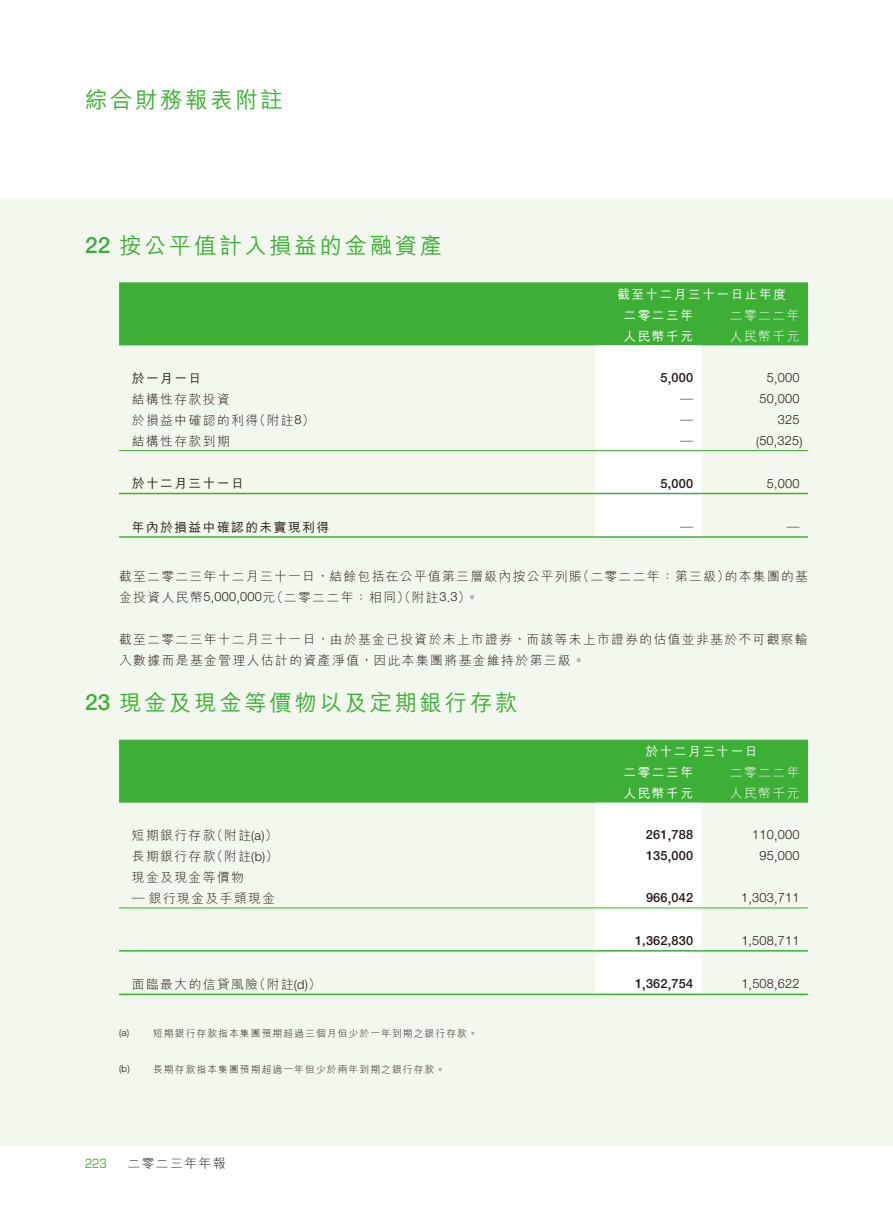
<style>
.page{position:relative;width:893px;height:1212px;background:#fff}
.page>*{position:absolute;margin:0;border:0;box-sizing:border-box;transform-origin:0 0}
.t1{font:500 22.5px "M Hei HK";letter-spacing:.115em;color:#3eaf36}
.t2{font:300 12.75px/21px "M Hei HK";letter-spacing:.115em;color:#231916}
.t3{font:300 12.75px "Helvetica Neue 45";letter-spacing:.015em;color:#231916}
.t4{font:500 12.75px "Helvetica Neue 65";letter-spacing:.015em;color:#231916}
.t5{font:500 12.75px "M Hei HK";letter-spacing:.115em;color:#fff}
.t6{font:500 12.75px "M Hei HK";letter-spacing:.115em;color:#231916}
.t7{font:300 12.75px "M Hei HK";letter-spacing:.115em;color:#fff}
.t8{font:condensed 12.75px "Eurostile";color:#3eaf36}
.t9{font:300 9.75px "M Hei HK";letter-spacing:.115em;color:#231916}
.t10{font:300 9.75px "Helvetica Neue 45";color:#231916}
.s1{font-family:"Helvetica Neue 65"}
.s2{font-family:"Helvetica Neue 45"}
.s3{font-family:"M Hei HK"}
</style>
<div class="page">
<div style="left:0;top:200px;width:893px;height:946px;background:#f2f8ed"></div>
<div style="left:119px;top:282px;width:689px;height:63px;background:#3eaf36"></div>
<div style="left:595px;top:345px;width:107px;height:191px;background:#fff"></div>
<hr style="left:119px;top:450px;width:476px;height:1px;background:#3eaf36">
<hr style="left:595px;top:450px;width:107px;height:1px;background:#3eaf36">
<hr style="left:702px;top:450px;width:106px;height:1px;background:#3eaf36">
<hr style="left:119px;top:493px;width:476px;height:1px;background:#3eaf36">
<hr style="left:595px;top:493px;width:107px;height:1px;background:#3eaf36">
<hr style="left:702px;top:493px;width:106px;height:1px;background:#3eaf36">
<hr style="left:119px;top:536px;width:476px;height:2px;background:#3eaf36">
<hr style="left:595px;top:536px;width:107px;height:2px;background:#3eaf36">
<hr style="left:702px;top:536px;width:106px;height:2px;background:#3eaf36">
<div style="left:119px;top:740px;width:689px;height:63px;background:#3eaf36"></div>
<div style="left:595px;top:803px;width:107px;height:190px;background:#fff"></div>
<hr style="left:119px;top:908px;width:476px;height:1px;background:#3eaf36">
<hr style="left:595px;top:908px;width:107px;height:1px;background:#3eaf36">
<hr style="left:702px;top:908px;width:106px;height:1px;background:#3eaf36">
<hr style="left:119px;top:950px;width:476px;height:1px;background:#3eaf36">
<hr style="left:595px;top:950px;width:107px;height:1px;background:#3eaf36">
<hr style="left:702px;top:950px;width:106px;height:1px;background:#3eaf36">
<hr style="left:119px;top:993px;width:476px;height:2px;background:#3eaf36">
<hr style="left:595px;top:993px;width:107px;height:2px;background:#3eaf36">
<hr style="left:702px;top:993px;width:106px;height:2px;background:#3eaf36">
<h1 class="t1" style="left:85px;top:84px;width:199px">綜合財務報表附註</h1>
<h1 class="t1" style="left:85px;top:229px;width:359px"><span class="s1">22</span> 按公平值計入損益的金融資產</h1>
<p class="t5" style="left:617px;top:285px;width:170px">截至十二月三十一日止年度</p>
<p class="t7" style="left:730px;top:309px;width:71px">二零二二年</p>
<p class="t5" style="left:624px;top:306px;width:71px">二零二三年</p>
<p class="t5" style="left:624px;top:327px;width:71px">人民幣千元</p>
<p class="t7" style="left:730px;top:330px;width:71px">人民幣千元</p>
<p class="t6" style="left:132px;top:369px;width:71px">於一月一日</p>
<p class="t4" style="left:660px;top:370px;width:34px">5,000</p>
<p class="t3" style="left:767px;top:370px;width:34px">5,000</p>
<p class="t2" style="left:132px;top:388px;width:99px">結構性存款投資</p>
<p class="t6" style="left:680px;top:390px;width:14px">—</p>
<p class="t3" style="left:759px;top:391px;width:41px">50,000</p>
<p class="t2" style="left:253px;top:409px;width:63px">（附註 (<span class="s2">8</span></p>
<p class="t2" style="left:132px;top:409px;width:128px">於損益中確認的利得</p>
<p class="t6" style="left:680px;top:411px;width:14px">—</p>
<p class="t3" style="left:778px;top:412px;width:23px">325</p>
<p class="t2" style="left:132px;top:430px;width:99px">結構性存款到期</p>
<p class="t6" style="left:680px;top:432px;width:14px">—</p>
<p class="t3" style="left:756px;top:433px;width:48px">)50,325(</p>
<p class="t6" style="left:132px;top:474px;width:114px">於十二月三十一日</p>
<p class="t4" style="left:660px;top:475px;width:34px">5,000</p>
<p class="t3" style="left:767px;top:475px;width:34px">5,000</p>
<p class="t6" style="left:132px;top:518px;width:199px">年內於損益中確認的未實現利得</p>
<p class="t6" style="left:680px;top:518px;width:14px">—</p>
<p class="t2" style="left:787px;top:516px;width:14px">—</p>
<p class="t2" style="left:577px;top:565px;width:154px">（二零二二年：第三級）</p>
<p class="t2" style="left:466px;top:565px;width:117px;text-indent:-347px">截至二零二三年十二月三十一日，結餘包括在公平值第三層級內按公平列賬。</p>
<p class="t2" style="left:725px;top:565px;width:85px">的本集團的基</p>
<p class="t2" style="left:270px;top:586px;width:202px">（二零二二年：相同）（附註<span class="s2">3.3</span>(</p>
<p class="t3" style="left:119px;top:589px;width:158px"><span class="s3">金投資人民幣</span>5,000,000<span class="s3">元</span></p>
<p class="t2" style="left:119px;top:628px;width:690px">截至二零二三年十二月三十一日，由於基金已投資於未上市證券，而該等未上市證券的估值並非基於不可觀察輸入數據而是基金管理人估計的資產淨值，因此本集團將基金維持於第三級。</p>
<h1 class="t1" style="left:85px;top:687px;width:434px"><span class="s1">23</span> 現金及現金等價物以及定期銀行存款</h1>
<p class="t5" style="left:645px;top:742px;width:114px">於十二月三十一日</p>
<p class="t7" style="left:730px;top:766px;width:71px">二零二二年</p>
<p class="t5" style="left:624px;top:763px;width:71px">二零二三年</p>
<p class="t2" style="left:211px;top:825px;width:68px">（附註 (<span class="s2">(a(</span></p>
<p class="t2" style="left:132px;top:825px;width:85px">短期銀行存款</p>
<p class="t2" style="left:211px;top:846px;width:69px">（附註 (<span class="s2">(b(</span></p>
<p class="t2" style="left:132px;top:846px;width:114px">長期銀行存款<br>現金及現金等價物</p>
<p class="t2" style="left:132px;top:888px;width:145px">— 銀行現金及手頭現金</p>
<p class="t2" style="left:132px;top:973px;width:128px">面臨最大的信貸風險</p>
<p class="t9" style="left:153px;top:1028px;width:326px">短期銀行存款指本集團預期超過三個月但少於一年到期之銀行存款。</p>
<p class="t2" style="left:253px;top:973px;width:69px">（附註 (<span class="s2">(d(</span></p>
<p class="t10" style="left:119px;top:1027px;width:12px">a( )</p>
<p class="t10" style="left:119px;top:1063px;width:12px">b( )</p>
<p class="t9" style="left:153px;top:1064px;width:294px">長期存款指本集團預期超過一年但少於兩年到期之銀行存款。</p>
<p class="t8" style="left:85px;top:1155px;width:23px">223</p>
<p class="t2" style="left:128px;top:1153px;width:99px">二零二三年年報</p>
<p class="t5" style="left:624px;top:784px;width:71px">人民幣千元</p>
<p class="t7" style="left:730px;top:787px;width:71px">人民幣千元</p>
<p class="t4" style="left:646px;top:827px;width:49px">261,788</p>
<p class="t3" style="left:752px;top:827px;width:49px">110,000</p>
<p class="t4" style="left:646px;top:848px;width:49px">135,000</p>
<p class="t3" style="left:760px;top:848px;width:41px">95,000</p>
<p class="t4" style="left:646px;top:890px;width:49px">966,042</p>
<p class="t3" style="left:741px;top:890px;width:60px">1,303,711</p>
<p class="t4" style="left:635px;top:933px;width:60px">1,362,830</p>
<p class="t3" style="left:741px;top:932px;width:60px">1,508,711</p>
<p class="t4" style="left:635px;top:976px;width:60px">1,362,754</p>
<p class="t3" style="left:741px;top:976px;width:60px">1,508,622</p>
</div>
